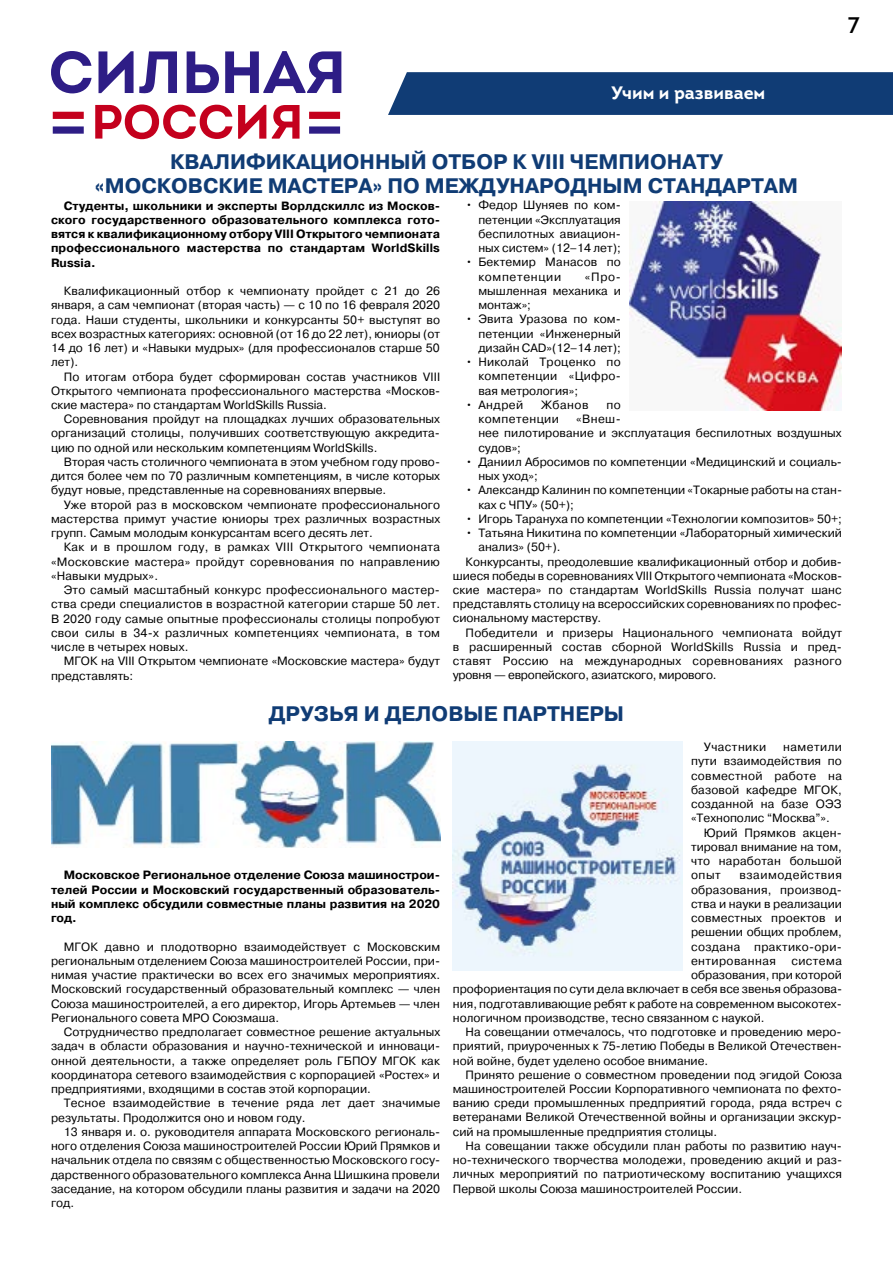
<style>
.page{position:relative;width:893px;height:1263px;background:#fff}
.page>*{position:absolute;margin:0;border:0;box-sizing:border-box;transform-origin:0 0}
.t1{font:22.5px "Intro";color:#000}
.t2{font:700 21px/24px "Pragmatica";color:#103c75;text-align:center}
.t3{font:700 18px "Intro";color:#fff}
.t4{font:12px/14.2px "Pragmatica";color:#000;text-align:justify}
.t5{font:700 12px/14.2px "Pragmatica";color:#000;text-align:justify}
.t6{font:12px "Pragmatica";letter-spacing:.02em;color:#000}
.t7{font:12px "Pragmatica";letter-spacing:-.02em;color:#000}
.t8{font:12px "Pragmatica";letter-spacing:.035em;color:#000}
</style>
<div class="page">
<svg style="left:51px;top:51px;width:41px;height:42px"></svg>
<svg style="left:99px;top:51px;width:78px;height:43px"></svg>
<svg style="left:187px;top:51px;width:32px;height:42px"></svg>
<svg style="left:225px;top:51px;width:116px;height:42px"></svg>
<svg style="left:95px;top:104px;width:137px;height:35px"></svg>
<svg style="left:238px;top:105px;width:28px;height:34px"></svg>
<svg style="left:272px;top:105px;width:28px;height:34px"></svg>
<div style="left:309px;top:112px;width:31px;height:7px;background:#c4001d"></div>
<div style="left:309px;top:126px;width:31px;height:8px;background:#2e1d86"></div>
<div style="left:53px;top:112px;width:31px;height:7px;background:#c4001d"></div>
<div style="left:53px;top:126px;width:31px;height:8px;background:#2e1d86"></div>
<div style="left:388px;top:72px;width:505px;height:43px;background:#103c75"></div>
<img style="left:629px;top:201px;width:213px;height:210px">
<img style="left:51px;top:741px;width:389px;height:107px">
<img style="left:453px;top:741px;width:230px;height:230px">
<h3 class="t3" style="left:611px;top:81px;width:155px">Учим и развиваем</h3>
<h1 class="t1" style="left:848px;top:11px;width:13px">7</h1>
<h2 class="t2" style="left:95px;top:150px;width:705px">КВАЛИФИКАЦИОННЫЙ ОТБОР К VIII ЧЕМПИОНАТУ «МОСКОВСКИЕ МАСТЕРА» ПО МЕЖДУНАРОДНЫМ СТАНДАРТАМ</h2>
<p class="t5" style="left:51px;top:198px;width:391px;text-indent:13px">Студенты, школьники и эксперты Ворлдскиллс из Москов&shy;ского государственного образовательного комплекса гото&shy;вятся к квалификационному отбору VIII Открытого чемпионата профессионального мастерства по стандартам WorldSkills Russia.</p>
<p class="t4" style="left:51px;top:284px;width:391px;text-indent:13px">Квалификационный отбор к чемпионату пройдет с 21 до 26 января, а сам чемпионат (вторая часть) — с 10 по 16 февраля 2020 года. Наши студенты, школьники и конкурсанты 50+ выступят во всех возрастных категориях: основной (от 16 до 22 лет), юниоры (от 14 до 16 лет) и «Навыки мудрых» (для профессионалов старше 50 лет).</p>
<p class="t4" style="left:51px;top:369px;width:391px;text-indent:13px">По итогам отбора будет сформирован состав участников VIII Открытого чемпионата профессионального мастерства «Москов&shy;ские мастера» по стандартам WorldSkills Russia.</p>
<p class="t4" style="left:51px;top:412px;width:390px;text-indent:13px">Соревнования пройдут на площадках лучших образовательных организаций столицы, получивших соответствующую аккредита&shy;цию по одной или нескольким компетенциям WorldSkills.</p>
<p class="t4" style="left:51px;top:455px;width:391px;text-indent:13px">Вторая часть столичного чемпионата в этом учебном году прово&shy;дится более чем по 70 различным компетенциям, в числе которых будут новые, представленные на соревнованиях впервые.</p>
<p class="t4" style="left:51px;top:498px;width:391px;text-indent:13px">Уже второй раз в московском чемпионате профессионального мастерства примут участие юниоры трех различных возрастных групп. Самым молодым конкурсантам всего десять лет.</p>
<p class="t4" style="left:51px;top:540px;width:391px;text-indent:13px">Как и в прошлом году, в рамках VIII Открытого чемпионата «Московские мастера» пройдут соревнования по направлению «Навыки мудрых».</p>
<p class="t4" style="left:51px;top:583px;width:391px;text-indent:13px">Это самый масштабный конкурс профессионального мастер&shy;ства среди специалистов в возрастной категории старше 50 лет.<br>В 2020 году самые опытные профессионалы столицы попробуют свои силы в 34-х различных компетенциях чемпионата, в том числе в четырех новых.</p>
<p class="t4" style="left:51px;top:654px;width:391px;text-indent:13px">МГОК на VIII Открытом чемпионате «Московские мастера» будут представлять:</p>
<p class="t4" style="left:478px;top:198px;width:144px;text-indent:-13px">• Федор Шуняев по ком&shy;петенции «Эксплуатация беспилотных авиацион&shy;ных систем» (12–14 лет);</p>
<p class="t4" style="left:478px;top:255px;width:144px;text-indent:-13px">• Бектемир Манасов по компетенции</p>
<p class="t4" style="left:478px;top:270px;width:144px;text-indent:107px">«Про&shy;мышленная механика и монтаж»;</p>
<p class="t4" style="left:478px;top:312px;width:144px;text-indent:-13px">• Эвита Уразова по ком&shy;петенции «Инженерный дизайн CAD»(12–14 лет);</p>
<p class="t4" style="left:478px;top:355px;width:144px;text-indent:-13px">• Николай Троценко по компетенции «Цифро&shy;вая метрология»;</p>
<p class="t4" style="left:466px;top:398px;width:59px">• Андрей</p>
<p class="t4" style="left:541px;top:398px;width:49px">Жбанов</p>
<p class="t4" style="left:606px;top:398px;width:16px">по</p>
<p class="t8" style="left:478px;top:411px;width:82px">компетенции</p>
<p class="t4" style="left:478px;top:412px;width:365px;text-align:left;text-indent:98px">«Внеш-<br>нее пилотирование и эксплуатация беспилотных воздушных судов»;</p>
<p class="t4" style="left:478px;top:455px;width:365px;text-indent:-13px">• Даниил Абросимов по компетенции «Медицинский и социаль&shy;ных уход»;</p>
<p class="t4" style="left:478px;top:483px;width:365px;text-indent:-13px">• Александр Калинин по компетенции «Токарные работы на стан&shy;ках с ЧПУ» (50+);</p>
<p class="t4" style="left:466px;top:512px;width:378px">• Игорь Тарануха по компетенции «Технологии композитов» 50+;</p>
<p class="t4" style="left:466px;top:526px;width:378px">• Татьяна Никитина по компетенции «Лабораторный химический</p>
<p class="t4" style="left:478px;top:540px;width:84px">анализ» (50+).</p>
<p class="t4" style="left:466px;top:554px;width:378px">Конкурсанты, преодолевшие квалификационный отбор и добив-</p>
<p class="t4" style="left:453px;top:569px;width:391px">шиеся победы в соревнованиях VIII Открытого чемпионата «Москов-</p>
<p class="t4" style="left:453px;top:583px;width:390px">ские мастера» по стандартам WorldSkills Russia получат шанс</p>
<p class="t4" style="left:453px;top:597px;width:391px">представлять столицу на всероссийских соревнованиях по профес-</p>
<p class="t4" style="left:453px;top:611px;width:150px">сиональному мастерству.</p>
<p class="t4" style="left:466px;top:626px;width:378px">Победители и призеры Национального чемпионата войдут</p>
<p class="t6" style="left:453px;top:639px;width:390px">в расширенный состав сборной WorldSkills Russia и пред-</p>
<p class="t6" style="left:453px;top:654px;width:391px">ставят Россию на международных соревнованиях разного</p>
<p class="t7" style="left:453px;top:668px;width:265px">уровня — европейского, азиатского, мирового.</p>
<h2 class="t2" style="left:269px;top:702px;width:357px">ДРУЗЬЯ И ДЕЛОВЫЕ ПАРТНЕРЫ</h2>
<p class="t5" style="left:51px;top:868px;width:391px;text-indent:13px">Московское Региональное отделение Союза машинострои&shy;телей России и Московский государственный образователь&shy;ный комплекс обсудили совместные планы развития на 2020 год.</p>
<p class="t4" style="left:51px;top:940px;width:391px;text-indent:13px">МГОК давно и плодотворно взаимодействует с Московским региональным отделением Союза машиностроителей России, при&shy;нимая участие практически во всех его значимых мероприятиях.<br>Московский государственный образовательный комплекс — член Союза машиностроителей, а его директор, Игорь Артемьев — член Регионального совета МРО Союзмаша.</p>
<p class="t4" style="left:51px;top:1025px;width:391px;text-indent:13px">Сотрудничество предполагает совместное решение актуальных задач в области образования и научно-технической и инноваци&shy;онной деятельности, а также определяет роль ГБПОУ МГОК как координатора сетевого взаимодействия с корпорацией «Ростех» и предприятиями, входящими в состав этой корпорации.</p>
<p class="t4" style="left:51px;top:1096px;width:391px;text-indent:13px">Тесное взаимодействие в течение ряда лет дает значимые результаты. Продолжится оно и новом году.</p>
<p class="t4" style="left:51px;top:1125px;width:391px;text-indent:13px">13 января и. о. руководителя аппарата Московского региональ&shy;ного отделения Союза машиностроителей России Юрий Прямков и начальник отдела по связям с общественностью Московского госу&shy;дарственного образовательного комплекса Анна Шишкина провели заседание, на котором обсудили планы развития и задачи на 2020 год.</p>
<p class="t8" style="left:704px;top:739px;width:64px">Участники</p>
<p class="t4" style="left:691px;top:740px;width:152px;text-indent:92px">наметили пути взаимодействия по совместной работе на базовой кафедре МГОК, созданной на базе ОЭЗ «Технополис “Москва”».</p>
<p class="t4" style="left:691px;top:825px;width:152px;text-indent:13px">Юрий Прямков акцен&shy;тировал внимание на том, что наработан большой опыт</p>
<p class="t4" style="left:691px;top:868px;width:152px;text-indent:49px">взаимодействия образования, производ&shy;ства и науки в реализации совместных проектов и решении общих проблем, создана практико-ори&shy;ентированная</p>
<p class="t8" style="left:791px;top:953px;width:52px">система</p>
<p class="t4" style="left:691px;top:968px;width:152px">образования, при которой</p>
<p class="t4" style="left:453px;top:982px;width:391px">профориентация по сути дела включает в себя все звенья образова-</p>
<p class="t4" style="left:453px;top:996px;width:390px">ния, подготавливающие ребят к работе на современном высокотех-</p>
<p class="t4" style="left:453px;top:1011px;width:313px">нологичном производстве, тесно связанном с наукой.</p>
<p class="t4" style="left:466px;top:1025px;width:378px">На совещании отмечалось, что подготовке и проведению меро-</p>
<p class="t4" style="left:453px;top:1039px;width:391px">приятий, приуроченных к 75-летию Победы в Великой Отечествен-</p>
<p class="t4" style="left:453px;top:1053px;width:257px">ной войне, будет уделено особое внимание.</p>
<p class="t4" style="left:466px;top:1068px;width:378px">Принято решение о совместном проведении под эгидой Союза</p>
<p class="t4" style="left:453px;top:1082px;width:391px">машиностроителей России Корпоративного чемпионата по фехто-</p>
<p class="t4" style="left:453px;top:1096px;width:391px">ванию среди промышленных предприятий города, ряда встреч с</p>
<p class="t4" style="left:453px;top:1110px;width:390px">ветеранами Великой Отечественной войны и организации экскур-</p>
<p class="t4" style="left:453px;top:1125px;width:266px">сий на промышленные предприятия столицы.</p>
<p class="t4" style="left:466px;top:1139px;width:378px">На совещании также обсудили план работы по развитию науч-</p>
<p class="t4" style="left:453px;top:1153px;width:391px">но-технического творчества молодежи, проведению акций и раз-</p>
<p class="t4" style="left:453px;top:1167px;width:391px">личных мероприятий по патриотическому воспитанию учащихся</p>
<p class="t4" style="left:453px;top:1182px;width:291px">Первой школы Союза машиностроителей России.</p>
</div>
